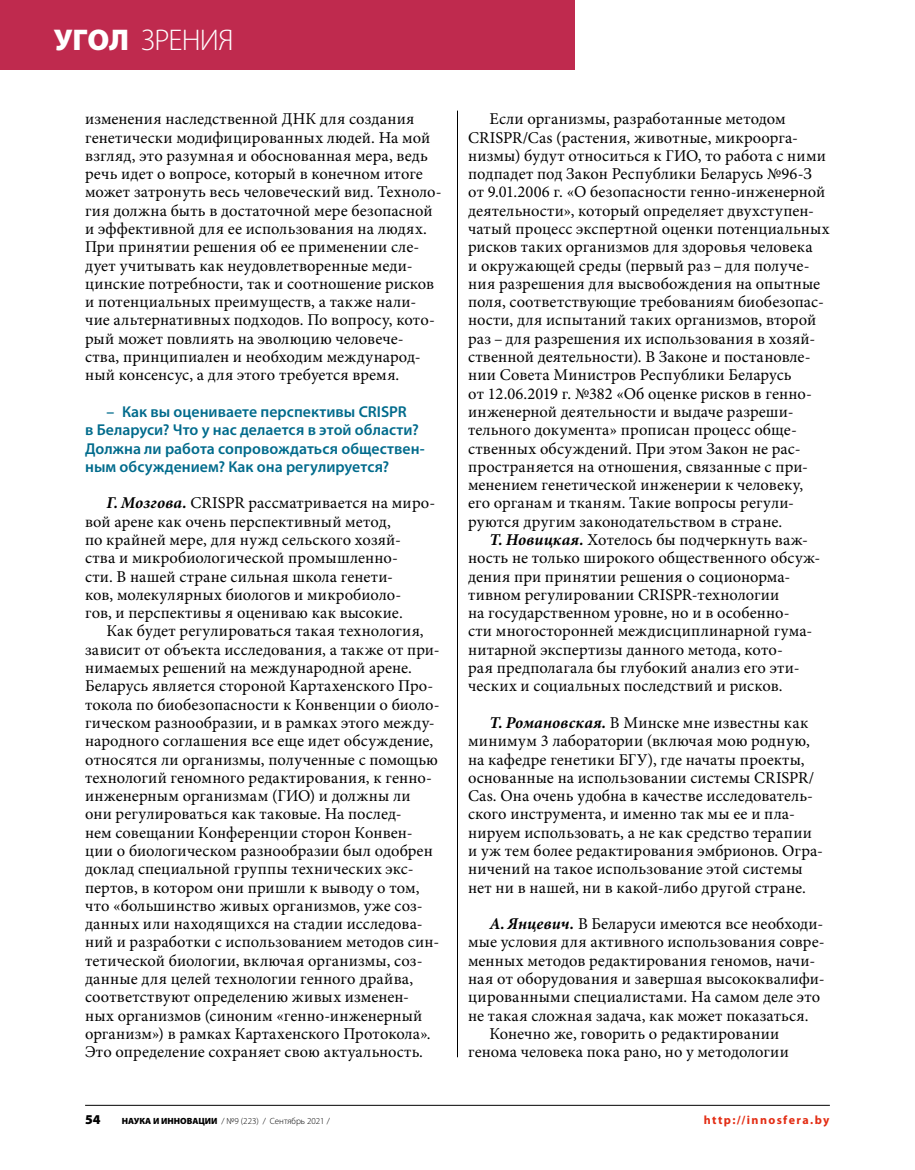
<style>
.page{position:relative;width:915px;height:1170px;background:#fff}
.page>*{position:absolute;margin:0;border:0;box-sizing:border-box;transform-origin:0 0}
.t1{font:300 30px "Myriad Pro";letter-spacing:-.025em;color:#fff}
.t2{font:16.5px/18.3px "Minion Pro";letter-spacing:.01em;color:#000}
.t3{font:600 15.75px/18.3px "Myriad Pro";color:#006b8c}
.t4{font:900 13.5px "Myriad Pro";color:#000}
.t5{font:700 12px "Myriad Pro";letter-spacing:.115em;color:#e32d14}
.t6{font:300 9px "Myriad Pro";color:#000}
.s1{font-weight:900}
.s2{font-weight:700;font-style:italic}
</style>
<div class="page">
<hr style="left:457px;top:111px;width:1px;height:946px;background:#000">
<hr style="left:85px;top:1104px;width:744px;height:1px;background:#000">
<div style="left:0;top:0;width:574px;height:70px;background:#bf2a4e"></div>
<h1 class="t1" style="left:54px;top:24px;width:181px"><span class="s1">УГОЛ</span> ЗРЕНИЯ</h1>
<p class="t2" style="left:85px;top:110px;width:358px">изменения наследственной ДНК для создания генетически модифицированных людей. На мой взгляд, это разумная и обоснованная мера, ведь речь идет о вопросе, который в конечном итоге может затронуть весь человеческий вид. Техноло&shy;гия должна быть в достаточной мере безопасной и эффективной для ее использования на людях.<br>При принятии решения об ее применении сле&shy;дует учитывать как неудовлетворенные меди&shy;цинские потребности, так и соотношение рисков и потенциальных преимуществ, а также нали&shy;чие альтернативных подходов. По вопросу, кото&shy;рый может повлиять на эволюцию человече&shy;ства, принципиален и необходим международ&shy;ный консенсус, а для этого требуется время.</p>
<p class="t3" style="left:85px;top:403px;width:341px;text-indent:21px">– Как вы оцениваете перспективы CRISPR<br>в Беларуси? Что у нас делается в этой области?<br>Должна ли работа сопровождаться обществен&shy;ным обсуждением? Как она регулируется?</p>
<p class="t2" style="left:85px;top:494px;width:351px;text-indent:21px"><span class="s2">Г. Мозгова.</span> CRISPR рассматривается на миро&shy;вой арене как очень перспективный метод,<br>по крайней мере, для нужд сельского хозяй&shy;ства и микробиологической промышленно-<br>сти. В нашей стране сильная школа генети-<br>ков, молекулярных биологов и микробиоло-<br>гов, и перспективы я оцениваю как высокие.</p>
<p class="t2" style="left:85px;top:622px;width:356px;text-indent:21px">Как будет регулироваться такая технология, зависит от объекта исследования, а также от при&shy;нимаемых решений на международной арене.<br>Беларусь является стороной Картахенского Про&shy;токола по биобезопасности к Конвенции о биоло&shy;гическом разнообразии, и в рамках этого между&shy;народного соглашения все еще идет обсуждение, относятся ли организмы, полученные с помощью технологий геномного редактирования, к генно&shy;инженерным организмам (ГИО) и должны ли они регулироваться как таковые. На послед-<br>нем совещании Конференции сторон Конвен&shy;ции о биологическом разнообразии был одобрен доклад специальной группы технических экс&shy;пертов, в котором они пришли к выводу о том, что «большинство живых организмов, уже соз&shy;данных или находящихся на стадии исследова&shy;ний и разработки с использованием методов син&shy;тетической биологии, включая организмы, соз&shy;данные для целей технологии генного драйва, соответствуют определению живых изменен&shy;ных организмов (синоним «генно-инженерный организм») в рамках Картахенского Протокола».<br>Это определение сохраняет свою актуальность.</p>
<p class="t2" style="left:468px;top:110px;width:363px;text-indent:21px">Если организмы, разработанные методом CRISPR/Cas (растения, животные, микроорга&shy;низмы) будут относиться к ГИО, то работа с ними подпадет под Закон Республики Беларусь №96-З от 9.01.2006 г. «О безопасности генно-инженерной деятельности», который определяет двухступен&shy;чатый процесс экспертной оценки потенциальных рисков таких организмов для здоровья человека<br>и окружающей среды (первый раз – для получе&shy;ния разрешения для высвобождения на опытные поля, соответствующие требованиям биобезопас&shy;ности, для испытаний таких организмов, второй раз – для разрешения их использования в хозяй&shy;ственной деятельности). В Законе и постановле&shy;нии Совета Министров Республики Беларусь<br>от 12.06.2019 г. №382 «Об оценке рисков в генно&shy;инженерной деятельности и выдаче разреши&shy;тельного документа» прописан процесс обще&shy;ственных обсуждений. При этом Закон не рас&shy;пространяется на отношения, связанные с при&shy;менением генетической инженерии к человеку,<br>его органам и тканям. Такие вопросы регули&shy;руются другим законодательством в стране.</p>
<p class="t2" style="left:468px;top:530px;width:353px;text-indent:21px"><span class="s2">Т. Новицкая.</span> Хотелось бы подчеркнуть важ&shy;ность не только широкого общественного обсуж&shy;дения при принятии решения о соционорма&shy;тивном регулировании CRISPR-технологии<br>на государственном уровне, но и в особенно-<br>сти многосторонней междисциплинарной гума&shy;нитарной экспертизы данного метода, кото-<br>рая предполагала бы глубокий анализ его эти&shy;ческих и социальных последствий и рисков.</p>
<p class="t2" style="left:468px;top:713px;width:356px;text-indent:21px"><span class="s2">Т. Романовская.</span> В Минске мне известны как минимум 3 лаборатории (включая мою родную, на кафедре генетики БГУ), где начаты проекты, основанные на использовании системы CRISPR/ Cas. Она очень удобна в качестве исследователь&shy;ского инструмента, и именно так мы ее и пла&shy;нируем использовать, а не как средство терапии и уж тем более редактирования эмбрионов. Огра&shy;ничений на такое использование этой системы нет ни в нашей, ни в -какой-либо другой стране.</p>
<p class="t2" style="left:489px;top:914px;width:335px"><span class="s2">А. Янцевич.</span> В Беларуси имеются все необходи-</p>
<p class="t2" style="left:468px;top:933px;width:358px">мые условия для активного использования совре-</p>
<p class="t2" style="left:468px;top:951px;width:348px">менных методов редактирования геномов, начи-</p>
<p class="t2" style="left:468px;top:969px;width:358px">ная от оборудования и завершая высококвалифи-</p>
<p class="t2" style="left:468px;top:987px;width:353px">цированными специалистами. На самом деле это</p>
<p class="t2" style="left:468px;top:1006px;width:342px">не такая сложная задача, как может показаться.</p>
<p class="t2" style="left:489px;top:1024px;width:291px">Конечно же, говорить о редактировании</p>
<p class="t2" style="left:468px;top:1042px;width:322px">генома человека пока рано, но у методологии</p>
<p class="t4" style="left:85px;top:1112px;width:17px">54</p>
<p class="t6" style="left:122px;top:1116px;width:209px"><span class="s1">НАУКА И ИННОВАЦИИ</span> / №9 (223) / Сентябрь 2021 /</p>
<p class="t5" style="left:703px;top:1113px;width:127px">http://innosfera.by</p>
</div>
